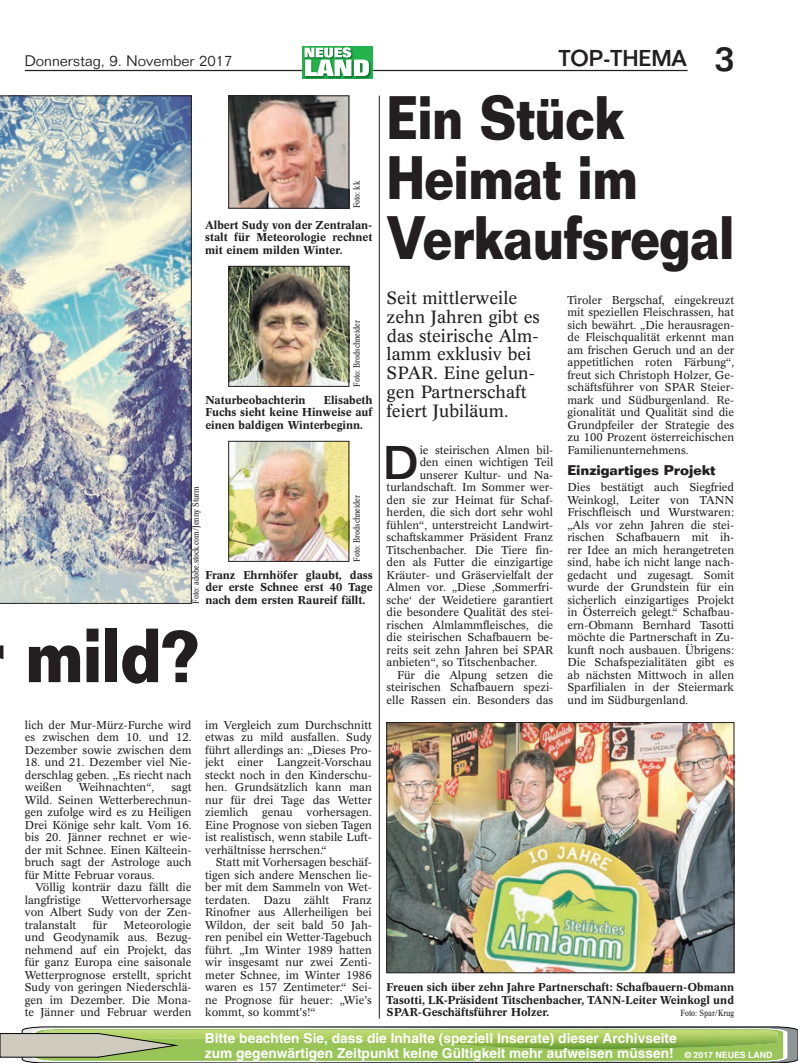
<style>
.page{position:relative;width:798px;height:1063px;background:#fff}
.page>*{position:absolute;margin:0;border:0;box-sizing:border-box;transform-origin:0 0}
.t1{font:700 75px "Folio Std";color:#231f20;scale:.83 1}
.t2{font:700 60px/60px "Folio Std";letter-spacing:-.015em;color:#231f20;scale:.81 1}
.t3{font:500 46.25px "Folio Std";color:#231f20}
.t4{font:500 22.5px "Folio Std";color:#231f20}
.t5{font:17.5px/18.8px "Concorde BE";color:#231f20}
.t6{font:300 15px "Folio Std";color:#231f20}
.t7{font:700 13.75px/15px "Helvetica";color:#fff}
.t8{font:700 13.75px "Folio Std";letter-spacing:-.005em;color:#231f20}
.t9{font:11.25px/12.5px "Concorde BE";color:#231f20;text-align:justify}
.t10{font:500 11.25px/12.5px "Concorde BE";color:#231f20;text-align:justify}
.t11{font:condensed 8.75px "Concorde BE";color:#231f20}
.s1{font-size:35px}
.s2{font-size:8.75px}
</style>
<div class="page">
<svg style="left:0;top:1027px;width:797px;height:36px;background:#a4c071"></svg>
<hr style="left:25px;top:70px;width:662px;height:1px;background:#231f20">
<svg style="left:302px;top:46px;width:70px;height:33px"></svg>
<img style="left:303px;top:46px;width:68px;height:32px">
<svg style="left:304px;top:47px;width:65px;height:29px"></svg>
<hr style="left:379px;top:96px;width:1px;height:923px;background:#231f20">
<img style="left:388px;top:724px;width:343px;height:247px">
<div style="left:386px;top:722px;width:347px;height:251px;border:1px solid #231f20"></div>
<img style="left:0;top:96px;width:191px;height:508px">
<img style="left:230px;top:98px;width:117px;height:108px">
<div style="left:228px;top:96px;width:121px;height:112px;border:1px solid #231f20"></div>
<img style="left:230px;top:268px;width:117px;height:117px">
<div style="left:228px;top:266px;width:121px;height:121px;border:1px solid #231f20"></div>
<img style="left:230px;top:443px;width:117px;height:117px">
<div style="left:228px;top:441px;width:121px;height:121px;border:1px solid #231f20"></div>
<h3 class="t6" style="left:25px;top:51px;width:209px">Donnerstag, 9. November 2017</h3>
<h3 class="t4" style="left:558px;top:44px;width:177px">TOP-THEMA <span class="s1">3</span></h3>
<h2 class="t2" style="left:386px;top:87px;width:431px">Ein Stück<br>Heimat im<br>Verkaufsregal</h2>
<p class="t11" style="left:351px;top:208px;width:29px;rotate:-90deg">Foto: kk</p>
<p class="t10" style="left:205px;top:218px;width:169px">Albert Sudy von der Zentralan&shy;stalt für Meteorologie rechnet mit einem milden Winter.</p>
<p class="t11" style="left:351px;top:387px;width:68px;rotate:-90deg">Foto: Brodschneider</p>
<p class="t10" style="left:205px;top:393px;width:102px">Naturbeobachterin</p>
<p class="t10" style="left:205px;top:393px;width:169px;text-indent:118px">Elisabeth Fuchs sieht keine Hinweise auf einen baldigen Winterbeginn.</p>
<p class="t11" style="left:191px;top:604px;width:119px;rotate:-90deg">Foto: adobe.stock.com/Jenny Sturm</p>
<p class="t11" style="left:351px;top:562px;width:68px;rotate:-90deg">Foto: Brodschneider</p>
<p class="t10" style="left:205px;top:568px;width:169px">Franz Ehrnhöfer glaubt, dass der erste Schnee erst 40 Tage nach dem ersten Raureif fällt.</p>
<h1 class="t1" style="left:25px;top:609px;width:212px">mild?</h1>
<p class="t9" style="left:25px;top:719px;width:168px">lich der Mur-Mürz-Furche wird es zwischen dem 10. und 12.<br>Dezember sowie zwischen dem</p>
<p class="t9" style="left:25px;top:756px;width:168px">18. und 21. Dezember viel Nie&shy;derschlag geben. „Es riecht nach weißen</p>
<p class="t9" style="left:79px;top:781px;width:77px">Weihnachten“,</p>
<p class="t9" style="left:25px;top:781px;width:168px;text-indent:146px">sagt Wild. Seinen Wetterberechnun&shy;gen zufolge wird es zu Heiligen Drei Könige sehr kalt. Vom 16. bis 20. Jänner rechnet er wie&shy;der mit Schnee. Einen Kälteein&shy;bruch sagt der Astrologe auch für Mitte Februar voraus.</p>
<p class="t9" style="left:25px;top:881px;width:168px;text-indent:11px">Völlig konträr dazu fällt die langfristige</p>
<p class="t9" style="left:25px;top:894px;width:168px;text-indent:77px">Wettervorhersage von Albert Sudy von der Zen&shy;tralanstalt</p>
<p class="t9" style="left:25px;top:919px;width:168px;text-indent:99px">Meteorologie und Geodynamik aus. Bezug&shy;nehmend auf ein Projekt, das für ganz Europa eine saisonale Wetterprognose erstellt, spricht Sudy von geringen Niederschlä&shy;gen im Dezember. Die Mona&shy;te Jänner und Februar werden</p>
<p class="t9" style="left:93px;top:919px;width:16px">für</p>
<p class="t9" style="left:205px;top:719px;width:168px">im Vergleich zum Durchschnitt etwas zu mild ausfallen. Sudy führt allerdings an: „Dieses Pro&shy;jekt einer Langzeit-Vorschau steckt noch in den Kinderschu&shy;hen. Grundsätzlich kann man nur für drei Tage das Wetter ziemlich genau vorhersagen.<br>Eine Prognose von sieben Tagen ist realistisch, wenn stabile Luft&shy;verhältnisse herrschen.“</p>
<p class="t9" style="left:205px;top:856px;width:168px;text-indent:11px">Statt mit Vorhersagen beschäf&shy;tigen sich andere Menschen lie&shy;ber mit dem Sammeln von Wet&shy;terdaten. Dazu zählt Franz Rinofner aus Allerheiligen bei Wildon, der seit bald 50 Jah&shy;ren penibel ein Wetter-Tagebuch führt. „Im Winter 1989 hatten wir insgesamt nur zwei Zenti&shy;meter Schnee, im Winter 1986 waren es 157 Zentimeter.“ Sei&shy;ne Prognose für heuer: „Wie’s kommt, so kommt’s!“</p>
<h3 class="t5" style="left:386px;top:289px;width:155px">Seit mittlerweile zehn Jahren gibt es das steirische Alm&shy;lamm exklusiv bei<br>SPAR. Eine gelun&shy;gen Partnerschaft feiert Jubiläum.</h3>
<h3 class="t3" style="left:383px;top:434px;width:37px">D</h3>
<p class="t9" style="left:419px;top:444px;width:135px">ie steirischen Almen bil-</p>
<p class="t9" style="left:419px;top:456px;width:135px">den einen wichtigen Teil</p>
<p class="t9" style="left:419px;top:469px;width:135px">unserer Kultur- und Na-</p>
<p class="t9" style="left:386px;top:481px;width:168px">turlandschaft. Im Sommer wer-</p>
<p class="t9" style="left:386px;top:494px;width:168px">den sie zur Heimat für Schaf-</p>
<p class="t9" style="left:386px;top:506px;width:168px">herden, die sich dort sehr wohl</p>
<p class="t9" style="left:386px;top:519px;width:168px">fühlen“, unterstreicht Landwirt-</p>
<p class="t9" style="left:386px;top:531px;width:168px">schaftskammer Präsident Franz</p>
<p class="t9" style="left:386px;top:544px;width:168px">Titschenbacher. Die Tiere fin-</p>
<p class="t9" style="left:386px;top:556px;width:168px">den als Futter die einzigartige</p>
<p class="t9" style="left:386px;top:569px;width:168px">Kräuter- und Gräservielfalt der</p>
<p class="t9" style="left:386px;top:581px;width:168px">Almen vor. „Diese ‚Sommerfri-</p>
<p class="t9" style="left:386px;top:594px;width:168px">sche‘ der Weidetiere garantiert</p>
<p class="t9" style="left:386px;top:606px;width:168px">die besondere Qualität des stei-</p>
<p class="t9" style="left:386px;top:619px;width:168px">rischen Almlammfleisches, die</p>
<p class="t9" style="left:386px;top:631px;width:168px">die steirischen Schafbauern be-</p>
<p class="t9" style="left:386px;top:644px;width:168px">reits seit zehn Jahren bei SPAR</p>
<p class="t9" style="left:386px;top:656px;width:152px">anbieten“, so Titschenbacher.</p>
<p class="t9" style="left:397px;top:669px;width:157px">Für die Alpung setzen die</p>
<p class="t9" style="left:386px;top:681px;width:168px">steirischen Schafbauern spezi-</p>
<p class="t9" style="left:386px;top:694px;width:168px">elle Rassen ein. Besonders das</p>
<p class="t9" style="left:567px;top:294px;width:168px">Tiroler Bergschaf, eingekreuzt mit speziellen Fleischrassen, hat sich bewährt. „Die herausragen&shy;de Fleischqualität erkennt man am frischen Geruch und an der appetitlichen roten Färbung“, freut sich Christoph Holzer, Ge&shy;schäftsführer von SPAR Steier&shy;mark und Südburgenland. Re&shy;gionalität und Qualität sind die Grundpfeiler der Strategie des zu 100 Prozent österreichischen Familienunternehmens.</p>
<p class="t8" style="left:567px;top:461px;width:150px">Einzigartiges Projekt</p>
<p class="t9" style="left:567px;top:481px;width:168px">Dies bestätigt auch Siegfried Weinkogl, Leiter von TANN Frischfleisch und Wurstwaren: „Als vor zehn Jahren die stei&shy;rischen Schafbauern mit ih&shy;rer Idee an mich herangetreten sind, habe ich nicht lange nach&shy;gedacht und zugesagt. Somit wurde der Grundstein für ein sicherlich einzigartiges Projekt in Österreich gelegt.“ Schafbau&shy;ern-Obmann Bernhard Tasotti möchte die Partnerschaft in Zu&shy;kunft noch ausbauen. Übrigens:<br>Die Schafspezialitäten gibt es ab nächsten Mittwoch in allen Sparfilialen in der Steiermark und im Südburgenland.</p>
<p class="t10" style="left:386px;top:981px;width:349px">Freuen sich über zehn Jahre Partnerschaft: Schafbauern-Obmann Tasotti, LK-Präsident Titschenbacher, TANN-Leiter Weinkogl und SPAR-Geschäftsführer Holzer.</p>
<p class="t11" style="left:680px;top:1008px;width:55px">Foto: Spar/Krug</p>
<p class="t7" style="left:205px;top:1031px;width:569px">Bitte beachten Sie, dass die Inhalte (speziell Inserate) dieser Archivseite<br>zum gegenwärtigen Zeitpunkt keine Gültigkeit mehr aufweisen müssen! <span class="s2">© 2017 NEUES LAND</span></p>
</div>
